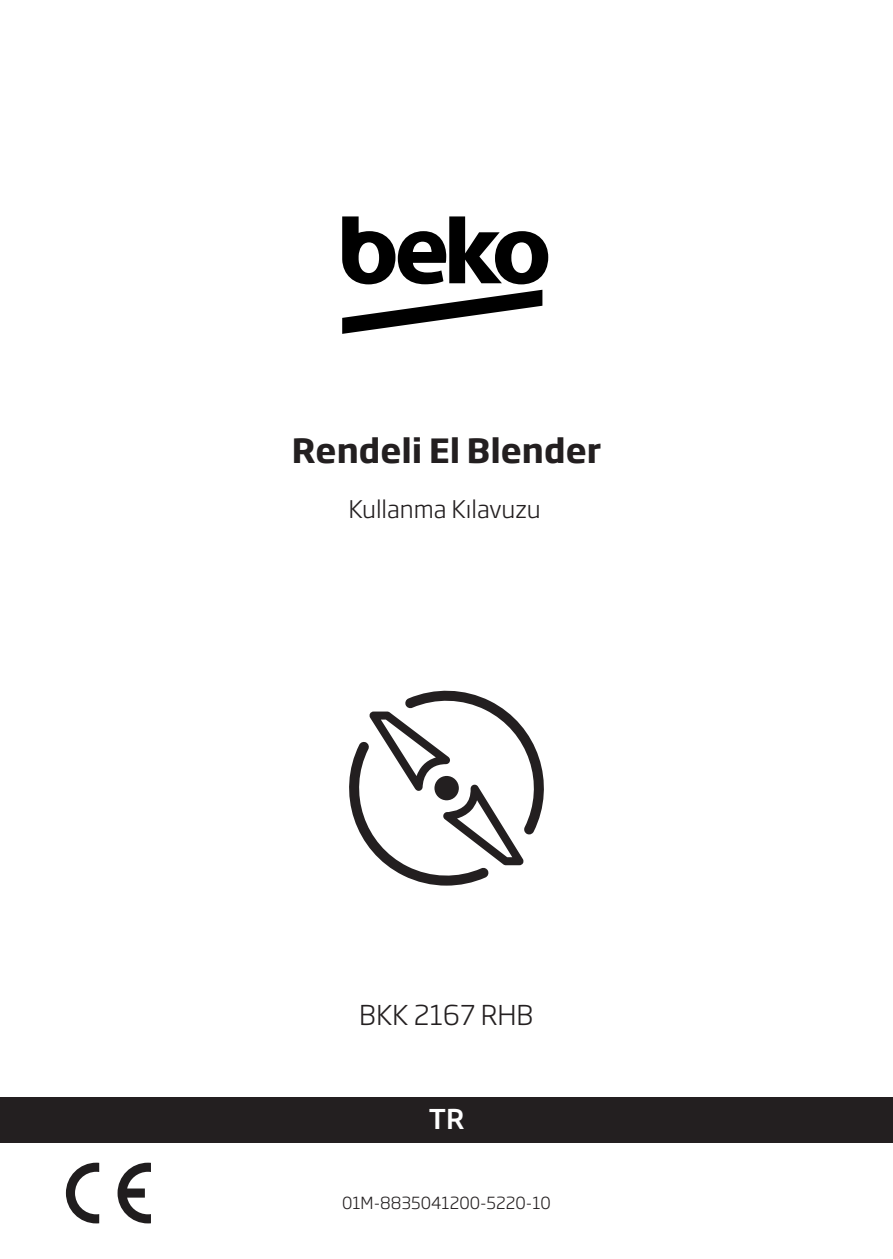
<style>
.page{position:relative;width:893px;height:1259px;background:#fff}
.page>*{position:absolute;margin:0;border:0;box-sizing:border-box;transform-origin:0 0}
.Urun_adi{font:700 33px "Soho Gothic Pro";color:#231f20}
.Model_no{font:300 27px "Soho Gothic Pro";color:#231f20}
.Dil_kodları{font:500 27px "Soho Gothic Pro";color:#fff}
.Kullanma_Kılavuzu{font:300 24px "Soho Gothic Pro";color:#231f20}
.Kilavuz_takip_kodu{font:300 16.5px "Soho Gothic Pro";color:#231f20}
</style>
<div class="page">
<svg style="left:66px;top:1162px;width:33px;height:61px"></svg>
<svg style="left:118px;top:1162px;width:33px;height:61px"></svg>
<svg style="left:342px;top:216px;width:206px;height:68px"></svg>
<svg style="left:342px;top:290px;width:200px;height:44px"></svg>
<svg style="left:349px;top:690px;width:195px;height:195px"></svg>
<div style="left:0;top:1097px;width:893px;height:45px;background:#231f20"></div>
<p class="Urun_adi" style="left:292px;top:425px;width:311px">Rendeli El Blender</p>
<p class="Kullanma_Kılavuzu" style="left:348px;top:491px;width:194px">Kullanma Kılavuzu</p>
<p class="Model_no" style="left:359px;top:994px;width:176px">BKK 2167 RHB</p>
<p class="Dil_kodları" style="left:429px;top:1098px;width:37px">TR</p>
<p class="Kilavuz_takip_kodu" style="left:342px;top:1190px;width:210px">01M-8835041200-5220-10</p>
</div>
